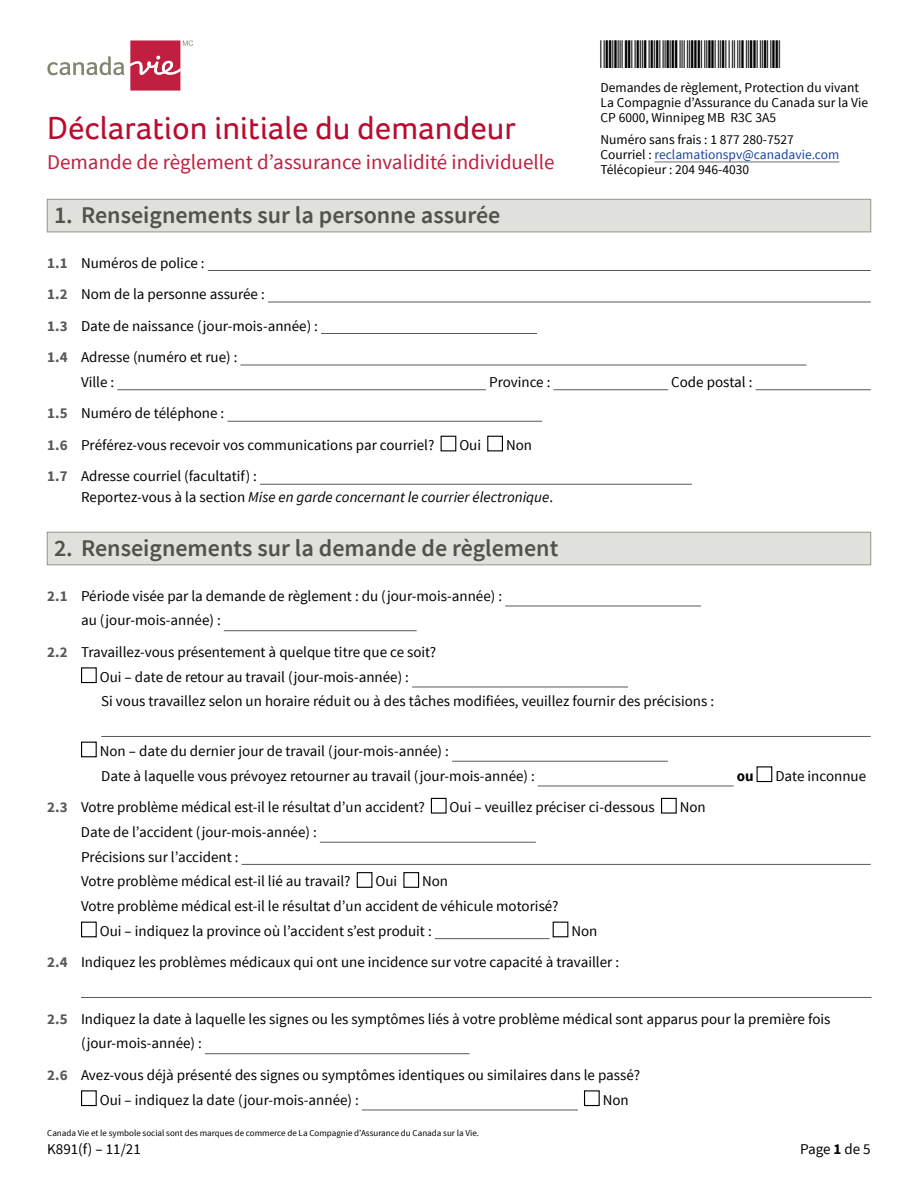
<style>
.page{position:relative;width:918px;height:1188px;background:#fff}
.page>*{position:absolute;margin:0;border:0;box-sizing:border-box;transform-origin:0 0}
.H2_Claimant_s_statem{font:33px "Foco";color:#ba0c2f}
.H3_-_shaded_numbered{font:600 24px "Source Sans Pro";color:#51524a}
.t1{font:24px "Bar Code 39 Regular";color:#000}
.P__Child_critical_i{font:21px "Source Sans Pro";color:#c01f3f}
.Questions{font:15px "Source Sans Pro";color:#000}
.In_3125_SB_0625{font:15px "Source Sans Pro";color:#000}
.Indent__5_SB_0625{font:15px "Source Sans Pro";color:#000}
.Indent_3125_SB_02{font:italic 15px "Source Sans Pro";color:#000}
.In_3125_SB_125_Btwn{font:15px "Source Sans Pro";color:#000}
.Indent__5_SB_0625-2{font:700 15px "Source Sans Pro";color:#000}
.Contact_info_font_9{font:13.5px "Source Sans Pro";color:#000}
.Contact_info_font_9-2{font:13.5px "Source Sans Pro";color:#1c449c}
.t2{font:9px "Source Sans Pro";color:#000}
.s1{color:#000}
.s2{font-weight:700;color:#58595b}
.s3{font-style:normal}
.s4{font-weight:700}
</style>
<div class="page">
<div style="left:47px;top:199px;width:824px;height:33px;background:#e0e0dc;border:1px solid #969586"></div>
<div style="left:47px;top:532px;width:824px;height:33px;background:#e0e0dc;border:1px solid #969586"></div>
<hr style="left:208px;top:270px;width:663px;height:1px;background:#58595b">
<hr style="left:268px;top:302px;width:603px;height:1px;background:#58595b">
<hr style="left:321px;top:333px;width:216px;height:1px;background:#58595b">
<hr style="left:240px;top:365px;width:567px;height:1px;background:#58595b">
<hr style="left:117px;top:389px;width:369px;height:1px;background:#58595b">
<hr style="left:553px;top:389px;width:115px;height:1px;background:#58595b">
<hr style="left:756px;top:389px;width:115px;height:1px;background:#58595b">
<hr style="left:227px;top:421px;width:315px;height:1px;background:#58595b">
<div style="left:441px;top:436px;width:15px;height:15px;border:1px solid #000"></div>
<div style="left:487px;top:436px;width:16px;height:15px;border:1px solid #000"></div>
<hr style="left:260px;top:484px;width:432px;height:1px;background:#58595b">
<hr style="left:505px;top:606px;width:196px;height:1px;background:#58595b">
<hr style="left:224px;top:630px;width:193px;height:1px;background:#58595b">
<div style="left:81px;top:667px;width:16px;height:16px;border:1px solid #000"></div>
<hr style="left:412px;top:687px;width:216px;height:1px;background:#58595b">
<hr style="left:101px;top:736px;width:770px;height:1px;background:#58595b">
<div style="left:81px;top:742px;width:16px;height:15px;border:1px solid #000"></div>
<hr style="left:452px;top:761px;width:216px;height:1px;background:#58595b">
<hr style="left:538px;top:786px;width:196px;height:1px;background:#58595b">
<div style="left:757px;top:766px;width:15px;height:16px;border:1px solid #000"></div>
<div style="left:431px;top:798px;width:16px;height:16px;border:1px solid #000"></div>
<div style="left:661px;top:798px;width:16px;height:16px;border:1px solid #000"></div>
<hr style="left:320px;top:842px;width:216px;height:1px;background:#58595b">
<hr style="left:242px;top:864px;width:629px;height:1px;background:#58595b">
<div style="left:357px;top:872px;width:15px;height:16px;border:1px solid #000"></div>
<div style="left:403px;top:872px;width:16px;height:16px;border:1px solid #000"></div>
<div style="left:81px;top:922px;width:16px;height:15px;border:1px solid #000"></div>
<hr style="left:435px;top:938px;width:115px;height:1px;background:#58595b">
<div style="left:553px;top:922px;width:15px;height:15px;border:1px solid #000"></div>
<hr style="left:81px;top:997px;width:790px;height:1px;background:#58595b">
<hr style="left:205px;top:1053px;width:265px;height:1px;background:#58595b">
<div style="left:81px;top:1090px;width:16px;height:16px;border:1px solid #000"></div>
<hr style="left:362px;top:1110px;width:216px;height:1px;background:#58595b">
<div style="left:584px;top:1090px;width:16px;height:16px;border:1px solid #000"></div>
<svg style="left:47px;top:56px;width:77px;height:19px"></svg>
<svg style="left:130px;top:40px;width:63px;height:51px"></svg>
<hr style="left:655px;top:162px;width:184px;height:1px;background:#6d6e71">
<h2 class="t1" style="left:600px;top:46px;width:182px">*K891F-11/21*</h2>
<p class="Contact_info_font_9" style="left:600px;top:79px;width:260px">Demandes de règlement, Protection du vivant</p>
<p class="Contact_info_font_9" style="left:600px;top:94px;width:269px">La Compagnie d’Assurance du Canada sur la Vie</p>
<p class="Contact_info_font_9" style="left:600px;top:109px;width:177px">CP 6000, Winnipeg MB R3C 3A5</p>
<p class="Contact_info_font_9" style="left:600px;top:131px;width:195px">Numéro sans frais : 1 877 280-7527</p>
<p class="Contact_info_font_9-2" style="left:600px;top:146px;width:240px"><span class="s1">Courriel :</span> reclamationspv@canadavie.com</p>
<p class="Contact_info_font_9" style="left:600px;top:161px;width:150px">Télécopieur : 204 946-4030</p>
<h2 class="H2_Claimant_s_statem" style="left:47px;top:106px;width:470px">Déclaration initiale du demandeur</h2>
<p class="P__Child_critical_i" style="left:47px;top:149px;width:509px">Demande de règlement d’assurance invalidité individuelle</p>
<h3 class="H3_-_shaded_numbered" style="left:54px;top:200px;width:448px">1. Renseignements sur la personne assurée</h3>
<p class="Questions" style="left:47px;top:253px;width:159px"><span class="s2">1.1</span> Numéros de police :</p>
<p class="Questions" style="left:47px;top:285px;width:219px"><span class="s2">1.2</span> Nom de la personne assurée :</p>
<p class="Questions" style="left:47px;top:316px;width:272px"><span class="s2">1.3</span> Date de naissance (jour-mois-année) :</p>
<p class="Questions" style="left:47px;top:348px;width:192px"><span class="s2">1.4</span> Adresse (numéro et rue) :</p>
<p class="In_3125_SB_0625" style="left:81px;top:373px;width:35px">Ville :</p>
<p class="In_3125_SB_0625" style="left:489px;top:373px;width:63px">Province :</p>
<p class="In_3125_SB_0625" style="left:671px;top:373px;width:83px">Code postal :</p>
<p class="Questions" style="left:47px;top:404px;width:179px"><span class="s2">1.5</span> Numéro de téléphone :</p>
<p class="Questions" style="left:47px;top:436px;width:389px"><span class="s2">1.6</span> Préférez-vous recevoir vos communications par courriel?</p>
<p class="Questions" style="left:459px;top:436px;width:23px">Oui</p>
<p class="Questions" style="left:506px;top:436px;width:28px">Non</p>
<p class="Questions" style="left:47px;top:467px;width:211px"><span class="s2">1.7</span> Adresse courriel (facultatif) :</p>
<p class="Indent_3125_SB_02" style="left:81px;top:487px;width:474px"><span class="s3">Reportez-vous à la section</span> Mise en garde concernant le courrier électronique<span class="s3">.</span></p>
<h3 class="H3_-_shaded_numbered" style="left:54px;top:532px;width:506px">2. Renseignements sur la demande de règlement</h3>
<p class="Questions" style="left:47px;top:586px;width:456px"><span class="s2">2.1</span> Période visée par la demande de règlement : du (jour-mois-année) :</p>
<p class="In_3125_SB_0625" style="left:81px;top:611px;width:141px">au (jour-mois-année) :</p>
<p class="Questions" style="left:47px;top:643px;width:391px"><span class="s2">2.2</span> Travaillez-vous présentement à quelque titre que ce soit?</p>
<p class="In_3125_SB_0625" style="left:100px;top:667px;width:311px">Oui – date de retour au travail (jour-mois-année) :</p>
<p class="Indent__5_SB_0625" style="left:101px;top:692px;width:614px">Si vous travaillez selon un horaire réduit ou à des tâches modifiées, veuillez fournir des précisions :</p>
<p class="In_3125_SB_125_Btwn" style="left:100px;top:742px;width:351px">Non – date du dernier jour de travail (jour-mois-année) :</p>
<p class="Indent__5_SB_0625" style="left:101px;top:766px;width:435px">Date à laquelle vous prévoyez retourner au travail (jour-mois-année) :</p>
<p class="Indent__5_SB_0625-2" style="left:737px;top:766px;width:18px">ou</p>
<p class="Indent__5_SB_0625" style="left:775px;top:766px;width:92px">Date inconnue</p>
<p class="Questions" style="left:47px;top:798px;width:379px"><span class="s2">2.3</span> Votre problème médical est-il le résultat d’un accident?</p>
<p class="Questions" style="left:450px;top:798px;width:207px">Oui – veuillez préciser ci-dessous</p>
<p class="Questions" style="left:680px;top:798px;width:28px">Non</p>
<p class="In_3125_SB_0625" style="left:81px;top:823px;width:237px">Date de l’accident (jour-mois-année) :</p>
<p class="In_3125_SB_0625" style="left:81px;top:847px;width:159px">Précisions sur l’accident :</p>
<p class="In_3125_SB_0625" style="left:81px;top:872px;width:271px">Votre problème médical est-il lié au travail?</p>
<p class="In_3125_SB_0625" style="left:376px;top:872px;width:23px">Oui</p>
<p class="In_3125_SB_0625" style="left:422px;top:872px;width:28px">Non</p>
<p class="In_3125_SB_0625" style="left:81px;top:897px;width:479px">Votre problème médical est-il le résultat d’un accident de véhicule motorisé?</p>
<p class="In_3125_SB_0625" style="left:100px;top:922px;width:334px">Oui – indiquez la province où l’accident s’est produit :</p>
<p class="In_3125_SB_0625" style="left:571px;top:922px;width:28px">Non</p>
<p class="Questions" style="left:47px;top:953px;width:573px"><span class="s2">2.4</span> Indiquez les problèmes médicaux qui ont une incidence sur votre capacité à travailler :</p>
<p class="Questions" style="left:47px;top:1009px;width:785px"><span class="s2">2.5</span> Indiquez la date à laquelle les signes ou les symptômes liés à votre problème médical sont apparus pour la première fois</p>
<p class="In_3125_SB_0625" style="left:81px;top:1034px;width:122px">(jour-mois-année) :</p>
<p class="Questions" style="left:47px;top:1066px;width:594px"><span class="s2">2.6</span> Avez-vous déjà présenté des signes ou symptômes identiques ou similaires dans le passé?</p>
<p class="In_3125_SB_0625" style="left:100px;top:1090px;width:261px">Oui – indiquez la date (jour-mois-année) :</p>
<p class="In_3125_SB_0625" style="left:603px;top:1090px;width:28px">Non</p>
<p class="t2" style="left:47px;top:1127px;width:433px">Canada Vie et le symbole social sont des marques de commerce de La Compagnie d’Assurance du Canada sur la Vie.</p>
<p class="Questions" style="left:47px;top:1140px;width:95px">K891(f) – 11/21</p>
<p class="Questions" style="left:800px;top:1140px;width:72px">Page <span class="s4">1</span> de 5</p>
</div>
